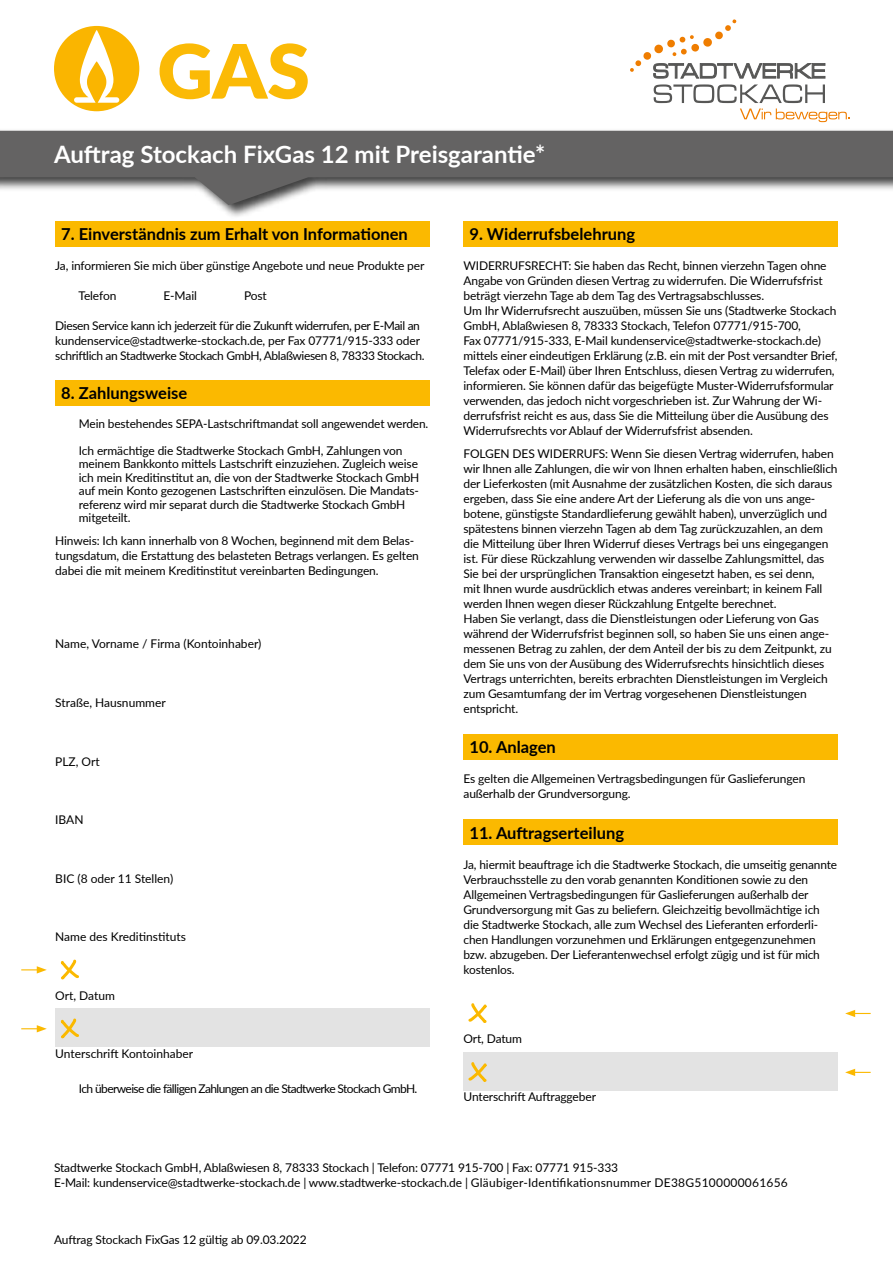
<style>
.page{position:relative;width:893px;height:1263px;background:#fff}
.page>*{position:absolute;margin:0;border:0;box-sizing:border-box;transform-origin:0 0}
.t1{font:900 75px "Lato";color:#fbb900}
.t2{font:700 24px "Lato";color:#fff}
.t3{font:700 16.5px "Lato";color:#000}
.t4{font:12px/15px "Lato";letter-spacing:-.01em;color:#000}
.t5{font:12px/15px "Lato";letter-spacing:-.03em;color:#000}
.t6{font:12px "Lato";letter-spacing:-.05em;color:#000}
</style>
<div class="page">
<div style="left:0;top:129px;width:893px;height:90px;background:#000;opacity:.75"></div>
<svg style="left:0;top:131px;width:893px;height:74px;fill:#646363"></svg>
<svg style="left:654px;top:84px;width:196px;height:38px"></svg>
<svg style="left:630px;top:19px;width:195px;height:59px"></svg>
<div style="left:54px;top:26px;width:85px;height:85px;background:#fab500;border-radius:50%"></div>
<svg style="left:74px;top:30px;width:45px;height:73px"></svg>
<div style="left:55px;top:380px;width:374px;height:25px;background:#fbb900"></div>
<div style="left:463px;top:221px;width:375px;height:25px;background:#fbb900"></div>
<div style="left:463px;top:734px;width:375px;height:25px;background:#fbb900"></div>
<div style="left:463px;top:819px;width:375px;height:25px;background:#fbb900"></div>
<div style="left:55px;top:221px;width:374px;height:25px;background:#fbb900"></div>
<div style="left:55px;top:1008px;width:374px;height:39px;background:#e3e3e3"></div>
<svg style="left:21px;top:966px;width:26px;height:7px"></svg>
<svg style="left:60px;top:959px;width:19px;height:21px"></svg>
<svg style="left:21px;top:1025px;width:26px;height:7px"></svg>
<svg style="left:60px;top:1018px;width:19px;height:21px"></svg>
<div style="left:463px;top:1052px;width:375px;height:38px;background:#e3e3e3"></div>
<svg style="left:845px;top:1010px;width:26px;height:7px"></svg>
<svg style="left:468px;top:1003px;width:19px;height:20px"></svg>
<svg style="left:845px;top:1069px;width:26px;height:7px"></svg>
<svg style="left:468px;top:1062px;width:19px;height:20px"></svg>
<h1 class="t1" style="left:157px;top:15px;width:154px">GAS</h1>
<h2 class="t2" style="left:54px;top:136px;width:493px">Auftrag Stockach FixGas 12 mit Preisgarantie*</h2>
<h3 class="t3" style="left:61px;top:222px;width:348px">7. Einverständnis zum Erhalt von Informationen</h3>
<p class="t4" style="left:55px;top:258px;width:371px">Ja, informieren Sie mich über günstige Angebote und neue Produkte per</p>
<p class="t4" style="left:79px;top:288px;width:39px">Telefon</p>
<p class="t4" style="left:163px;top:288px;width:35px">E-Mail</p>
<p class="t4" style="left:244px;top:288px;width:24px">Post</p>
<p class="t5" style="left:55px;top:318px;width:371px">Diesen Service kann ich jederzeit für die Zukunft widerrufen, per E-Mail an kundenservice@stadtwerke-stockach.de, per Fax 07771/915-333 oder schriftlich an Stadtwerke Stockach GmbH, Ablaßwiesen 8, 78333 Stockach.</p>
<h3 class="t3" style="left:61px;top:381px;width:127px">8. Zahlungsweise</h3>
<p class="t4" style="left:79px;top:416px;width:351px">Mein bestehendes SEPA-Lastschriftmandat soll angewendet werden.</p>
<p class="t4" style="left:79px;top:443px;width:342px;line-height:13.5px">Ich ermächtige die Stadtwerke Stockach GmbH, Zahlungen von meinem Bankkonto mittels Lastschrift einzuziehen. Zugleich weise ich mein Kreditinstitut an, die von der Stadtwerke Stockach GmbH auf mein Konto gezogenen Lastschriften einzulösen. Die Mandats&shy;referenz wird mir separat durch die Stadtwerke Stockach GmbH mitgeteilt.</p>
<p class="t4" style="left:55px;top:533px;width:365px">Hinweis: Ich kann innerhalb von 8 Wochen, beginnend mit dem Belas&shy;tungsdatum, die Erstattung des belasteten Betrags verlangen. Es gelten dabei die mit meinem Kreditinstitut vereinbarten Bedingungen.</p>
<p class="t4" style="left:55px;top:636px;width:208px">Name, Vorname / Firma (Kontoinhaber)</p>
<p class="t4" style="left:55px;top:695px;width:112px">Straße, Hausnummer</p>
<p class="t4" style="left:55px;top:753px;width:46px">PLZ, Ort</p>
<p class="t4" style="left:55px;top:812px;width:30px">IBAN</p>
<p class="t4" style="left:55px;top:870px;width:120px">BIC (8 oder 11 Stellen)</p>
<p class="t4" style="left:55px;top:929px;width:132px">Name des Kreditinstituts</p>
<p class="t4" style="left:55px;top:987px;width:61px">Ort, Datum</p>
<p class="t4" style="left:55px;top:1046px;width:140px">Unterschrift Kontoinhaber</p>
<p class="t6" style="left:79px;top:1079px;width:340px">Ich überweise die fälligen Zahlungen an die Stadtwerke Stockach GmbH.</p>
<h3 class="t3" style="left:469px;top:222px;width:167px">9. Widerrufsbelehrung</h3>
<p class="t4" style="left:463px;top:258px;width:376px">WIDERRUFSRECHT: Sie haben das Recht, binnen vierzehn Tagen ohne Angabe von Gründen diesen Vertrag zu widerrufen. Die Widerrufsfrist beträgt vierzehn Tage ab dem Tag des Vertragsabschlusses.<br>Um Ihr Widerrufsrecht auszuüben, müssen Sie uns (Stadtwerke Stockach GmbH, Ablaßwiesen 8, 78333 Stockach, Telefon 07771/915-700,<br>Fax 07771/915-333, E-Mail kundenservice@stadtwerke-stockach.de) mittels einer eindeutigen Erklärung (z.B. ein mit der Post versandter Brief, Telefax oder E-Mail) über Ihren Entschluss, diesen Vertrag zu widerrufen, informieren. Sie können dafür das beigefügte Muster-Widerrufsformular verwenden, das jedoch nicht vorgeschrieben ist. Zur Wahrung der Wi&shy;derrufsfrist reicht es aus, dass Sie die Mitteilung über die Ausübung des Widerrufsrechts vor Ablauf der Widerrufsfrist absenden.</p>
<p class="t4" style="left:463px;top:446px;width:376px">FOLGEN DES WIDERRUFS: Wenn Sie diesen Vertrag widerrufen, haben wir Ihnen alle Zahlungen, die wir von Ihnen erhalten haben, einschließlich der Lieferkosten (mit Ausnahme der zusätzlichen Kosten, die sich daraus ergeben, dass Sie eine andere Art der Lieferung als die von uns ange&shy;botene, günstigste Standardlieferung gewählt haben), unverzüglich und spätestens binnen vierzehn Tagen ab dem Tag zurückzuzahlen, an dem die Mitteilung über Ihren Widerruf dieses Vertrags bei uns eingegangen ist. Für diese Rückzahlung verwenden wir dasselbe Zahlungsmittel, das Sie bei der ursprünglichen Transaktion eingesetzt haben, es sei denn,<br>mit Ihnen wurde ausdrücklich etwas anderes vereinbart; in keinem Fall werden Ihnen wegen dieser Rückzahlung Entgelte berechnet.<br>Haben Sie verlangt, dass die Dienstleistungen oder Lieferung von Gas während der Widerrufsfrist beginnen soll, so haben Sie uns einen ange&shy;messenen Betrag zu zahlen, der dem Anteil der bis zu dem Zeitpunkt, zu dem Sie uns von der Ausübung des Widerrufsrechts hinsichtlich dieses Vertrags unterrichten, bereits erbrachten Dienstleistungen im Vergleich zum Gesamtumfang der im Vertrag vorgesehenen Dienstleistungen entspricht.</p>
<h3 class="t3" style="left:469px;top:735px;width:88px">10. Anlagen</h3>
<p class="t4" style="left:463px;top:771px;width:343px">Es gelten die Allgemeinen Vertragsbedingungen für Gaslieferungen außerhalb der Grundversorgung.</p>
<h3 class="t3" style="left:469px;top:820px;width:156px">11. Auftragserteilung</h3>
<p class="t4" style="left:463px;top:856px;width:375px">Ja, hiermit beauftrage ich die Stadtwerke Stockach, die umseitig genannte Verbrauchsstelle zu den vorab genannten Konditionen sowie zu den Allgemeinen Vertragsbedingungen für Gaslieferungen außerhalb der Grundversorgung mit Gas zu beliefern. Gleichzeitig bevollmächtige ich die Stadtwerke Stockach, alle zum Wechsel des Lieferanten erforderli&shy;chen Handlungen vorzunehmen und Erklärungen entgegenzunehmen bzw. abzugeben. Der Lieferantenwechsel erfolgt zügig und ist für mich kostenlos.</p>
<p class="t4" style="left:463px;top:1030px;width:60px">Ort, Datum</p>
<p class="t4" style="left:463px;top:1089px;width:134px">Unterschrift Auftraggeber</p>
<p class="t4" style="left:54px;top:1159px;width:735px">Stadtwerke Stockach GmbH, Ablaßwiesen 8, 78333 Stockach | Telefon: 07771 915-700 | Fax: 07771 915-333<br>E-Mail: kundenservice@stadtwerke-stockach.de | www.stadtwerke-stockach.de | Gläubiger-Identifikationsnummer DE38G5100000061656</p>
<p class="t4" style="left:54px;top:1231px;width:254px">Auftrag Stockach FixGas 12 gültig ab 09.03.2022</p>
</div>
